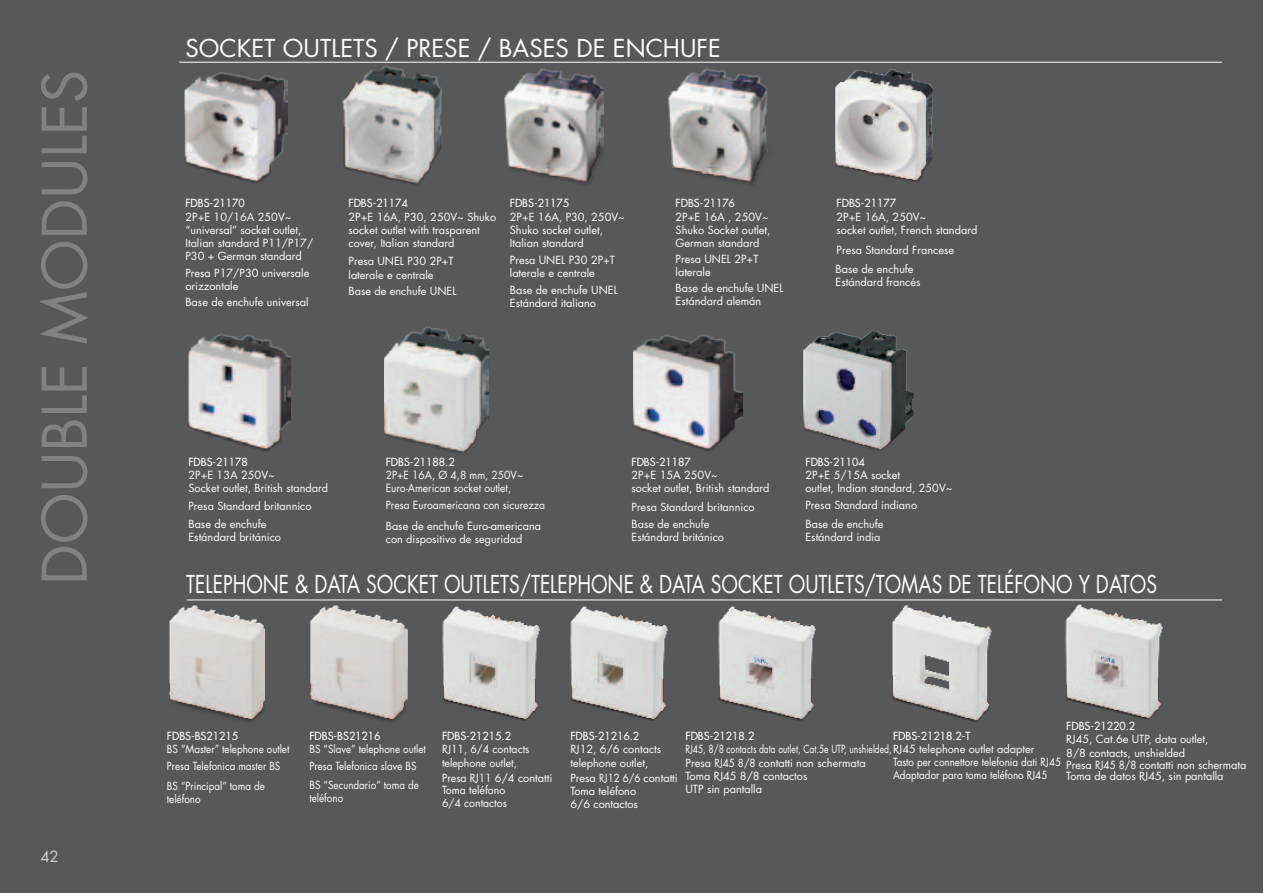
<style>
.page{position:relative;width:1263px;height:893px;background:#57585a}
.page>*{position:absolute;margin:0;border:0;box-sizing:border-box;transform-origin:0 0}
.t1{font:59.85px "Futura LT";color:#808285}
.t2{font:24px "Futura LT";color:#fff;scale:.8 1}
.t3{font:24px "Futura LT";color:#fff}
.t4{font:15px "Futura LT";color:#d1d2d4}
.t5{font:10.95px/13px "Futura LT";color:#fff}
.t6{font:10.95px/13px "Futura LT";color:#fff;scale:.9 1}
.t7{font:10.95px "Futura LT";color:#fff}
.t8{font:10.95px "Futura LT";color:#fff;scale:.94 1}
.t9{font:10.95px/13px "Futura LT";color:#fff;scale:.96 1}
.t10{font:10.95px "Futura LT";color:#fff;scale:.78 1}
</style>
<div class="page">
<img style="left:184px;top:72px;width:103px;height:111px">
<img style="left:342px;top:65px;width:100px;height:120px">
<img style="left:504px;top:68px;width:100px;height:116px">
<img style="left:668px;top:68px;width:100px;height:117px">
<img style="left:836px;top:69px;width:96px;height:113px">
<img style="left:188px;top:333px;width:102px;height:119px">
<img style="left:384px;top:326px;width:104px;height:127px">
<img style="left:633px;top:334px;width:109px;height:118px">
<img style="left:803px;top:331px;width:110px;height:120px">
<img style="left:718px;top:606px;width:98px;height:115px">
<img style="left:1065px;top:604px;width:98px;height:116px">
<img style="left:892px;top:604px;width:100px;height:118px">
<img style="left:169px;top:605px;width:96px;height:117px">
<img style="left:310px;top:605px;width:97px;height:117px">
<img style="left:442px;top:606px;width:98px;height:115px">
<img style="left:570px;top:606px;width:98px;height:115px">
<hr style="left:187px;top:600px;width:1035px;height:1px;background:#fff">
<hr style="left:179px;top:62px;width:1043px;height:1px;background:#fff">
<p class="t1" style="left:27px;top:585px;width:517px;rotate:-90deg">DOUBLE MODULES</p>
<h3 class="t4" style="left:40px;top:847px;width:20px">42</h3>
<p class="t3" style="left:185px;top:32px;width:537px">SOCKET OUTLETS / PRESE / BASES DE ENCHUFE</p>
<p class="t7" style="left:185px;top:196px;width:61px">FDBS-21170</p>
<p class="t7" style="left:348px;top:196px;width:61px">FDBS-21174</p>
<p class="t5" style="left:348px;top:210px;width:149px">2P+E 16A, P30, 250V~ Shuko socket outlet with trasparent cover, Italian standard</p>
<p class="t5" style="left:185px;top:210px;width:108px">2P+E 10/16A 250V~</p>
<p class="t5" style="left:185px;top:223px;width:129px">“universal” socket outlet,<br>Italian standard P11/P17/<br>P30 + German standard</p>
<p class="t5" style="left:348px;top:255px;width:107px">Presa UNEL P30 2P+T</p>
<p class="t5" style="left:348px;top:268px;width:87px">laterale e centrale</p>
<p class="t5" style="left:348px;top:285px;width:109px">Base de enchufe UNEL</p>
<p class="t5" style="left:185px;top:267px;width:125px">Presa P17/P30 universale</p>
<p class="t5" style="left:185px;top:280px;width:55px">orizzontale</p>
<p class="t5" style="left:185px;top:296px;width:125px">Base de enchufe universal</p>
<p class="t7" style="left:510px;top:196px;width:61px">FDBS-21175</p>
<p class="t5" style="left:510px;top:210px;width:117px">2P+E 16A, P30, 250V~</p>
<p class="t5" style="left:510px;top:223px;width:95px">Shuko socket outlet,<br>Italian standard</p>
<p class="t5" style="left:510px;top:254px;width:107px">Presa UNEL P30 2P+T</p>
<p class="t5" style="left:510px;top:267px;width:87px">laterale e centrale</p>
<p class="t5" style="left:510px;top:284px;width:109px">Base de enchufe UNEL</p>
<p class="t5" style="left:510px;top:297px;width:88px">Estándard italiano</p>
<p class="t7" style="left:675px;top:196px;width:61px">FDBS-21176</p>
<p class="t5" style="left:675px;top:210px;width:96px">2P+E 16A , 250V~<br>Shuko Socket outlet,<br>German standard</p>
<p class="t5" style="left:675px;top:252px;width:84px">Presa UNEL 2P+T laterale</p>
<p class="t5" style="left:675px;top:282px;width:109px">Base de enchufe UNEL</p>
<p class="t5" style="left:675px;top:295px;width:87px">Estándard alemán</p>
<p class="t7" style="left:836px;top:196px;width:61px">FDBS-21177</p>
<p class="t5" style="left:836px;top:210px;width:91px">2P+E 16A, 250V~</p>
<p class="t5" style="left:836px;top:223px;width:142px">socket outlet, French standard</p>
<p class="t5" style="left:836px;top:243px;width:119px">Presa Standard Francese</p>
<p class="t5" style="left:836px;top:262px;width:79px">Base de enchufe</p>
<p class="t5" style="left:836px;top:275px;width:86px">Estándard francés</p>
<p class="t7" style="left:188px;top:455px;width:61px">FDBS-21178</p>
<p class="t7" style="left:386px;top:455px;width:70px">FDBS-21188.2</p>
<p class="t8" style="left:386px;top:468px;width:148px">2P+E 16A, Ø 4,8 mm, 250V~</p>
<p class="t8" style="left:386px;top:481px;width:135px">Euro-American socket outlet,</p>
<p class="t5" style="left:188px;top:469px;width:88px">2P+E 13A 250V~</p>
<p class="t5" style="left:188px;top:482px;width:141px">Socket outlet, British standard</p>
<p class="t7" style="left:631px;top:455px;width:61px">FDBS-21187</p>
<p class="t5" style="left:631px;top:469px;width:88px">2P+E 15A 250V~</p>
<p class="t5" style="left:631px;top:482px;width:139px">socket outlet, British standard</p>
<p class="t7" style="left:805px;top:455px;width:61px">FDBS-21104</p>
<p class="t5" style="left:805px;top:469px;width:96px">2P+E 5/15A socket</p>
<p class="t5" style="left:805px;top:482px;width:149px">outlet, Indian standard, 250V~</p>
<p class="t5" style="left:188px;top:499px;width:125px">Presa Standard britannico</p>
<p class="t5" style="left:188px;top:517px;width:79px">Base de enchufe</p>
<p class="t5" style="left:188px;top:531px;width:94px">Estándard británico</p>
<p class="t8" style="left:386px;top:498px;width:171px">Presa Euroamericana con sicurezza</p>
<p class="t5" style="left:631px;top:501px;width:125px">Presa Standard britannico</p>
<p class="t5" style="left:805px;top:499px;width:113px">Presa Standard indiano</p>
<p class="t5" style="left:386px;top:519px;width:157px">Base de enchufe Euro-americana con dispositivo de seguridad</p>
<p class="t5" style="left:631px;top:517px;width:79px">Base de enchufe</p>
<p class="t5" style="left:631px;top:531px;width:94px">Estándard británico</p>
<p class="t5" style="left:805px;top:517px;width:79px">Base de enchufe</p>
<p class="t5" style="left:805px;top:531px;width:76px">Estándard india</p>
<p class="t2" style="left:186px;top:568px;width:1215px">TELEPHONE &amp; DATA SOCKET OUTLETS/TELEPHONE &amp; DATA SOCKET OUTLETS/TOMAS DE TELÉFONO Y DATOS</p>
<p class="t7" style="left:167px;top:729px;width:73px">FDBS-BS21215</p>
<p class="t7" style="left:309px;top:729px;width:73px">FDBS-BS21216</p>
<p class="t6" style="left:309px;top:743px;width:131px">BS “Slave” telephone outlet</p>
<p class="t6" style="left:167px;top:743px;width:138px">BS “Master” telephone outlet</p>
<p class="t6" style="left:167px;top:760px;width:128px">Presa Telefonica master BS</p>
<p class="t6" style="left:167px;top:779px;width:110px">BS “Principal” toma de teléfono</p>
<p class="t6" style="left:309px;top:760px;width:121px">Presa Telefonica slave BS</p>
<p class="t6" style="left:309px;top:778px;width:123px">BS “Secundario” toma de teléfono</p>
<p class="t7" style="left:442px;top:729px;width:70px">FDBS-21215.2</p>
<p class="t9" style="left:442px;top:743px;width:92px">RJ11, 6/4 contacts telephone outlet,</p>
<p class="t9" style="left:442px;top:772px;width:116px">Presa RJ11 6/4 contatti</p>
<p class="t9" style="left:442px;top:784px;width:67px">Toma teléfono</p>
<p class="t9" style="left:442px;top:797px;width:69px">6/4 contactos</p>
<p class="t7" style="left:570px;top:729px;width:70px">FDBS-21216.2</p>
<p class="t5" style="left:570px;top:743px;width:92px">RJ12, 6/6 contacts</p>
<p class="t5" style="left:570px;top:756px;width:80px">telephone outlet,</p>
<p class="t5" style="left:570px;top:772px;width:109px">Presa RJ12 6/6 contatti</p>
<p class="t5" style="left:570px;top:784px;width:67px">Toma teléfono</p>
<p class="t5" style="left:570px;top:798px;width:69px">6/6 contactos</p>
<p class="t7" style="left:1066px;top:719px;width:70px">FDBS-21220.2</p>
<p class="t5" style="left:1066px;top:733px;width:144px">RJ45, Cat.6e UTP, data outlet,</p>
<p class="t5" style="left:1066px;top:746px;width:120px">8/8 contacts, unshielded</p>
<p class="t7" style="left:685px;top:729px;width:70px">FDBS-21218.2</p>
<p class="t10" style="left:685px;top:742px;width:449px">RJ45, 8/8 contacts data outlet, Cat.5e UTP, unshielded,RJ45 telephone outlet adapter</p>
<p class="t7" style="left:893px;top:729px;width:79px">FDBS-21218.2-T</p>
<p class="t6" style="left:893px;top:756px;width:188px">Tasto per connettore telefonia dati RJ45</p>
<p class="t6" style="left:893px;top:768px;width:173px">Adaptador para toma teléfono RJ45</p>
<p class="t5" style="left:685px;top:757px;width:182px">Presa RJ45 8/8 contatti non schermata</p>
<p class="t5" style="left:685px;top:770px;width:123px">Toma RJ45 8/8 contactos</p>
<p class="t5" style="left:685px;top:783px;width:78px">UTP sin pantalla</p>
<p class="t5" style="left:1066px;top:759px;width:182px">Presa RJ45 8/8 contatti non schermata</p>
<p class="t5" style="left:1066px;top:770px;width:159px">Toma de datos RJ45, sin pantalla</p>
</div>
